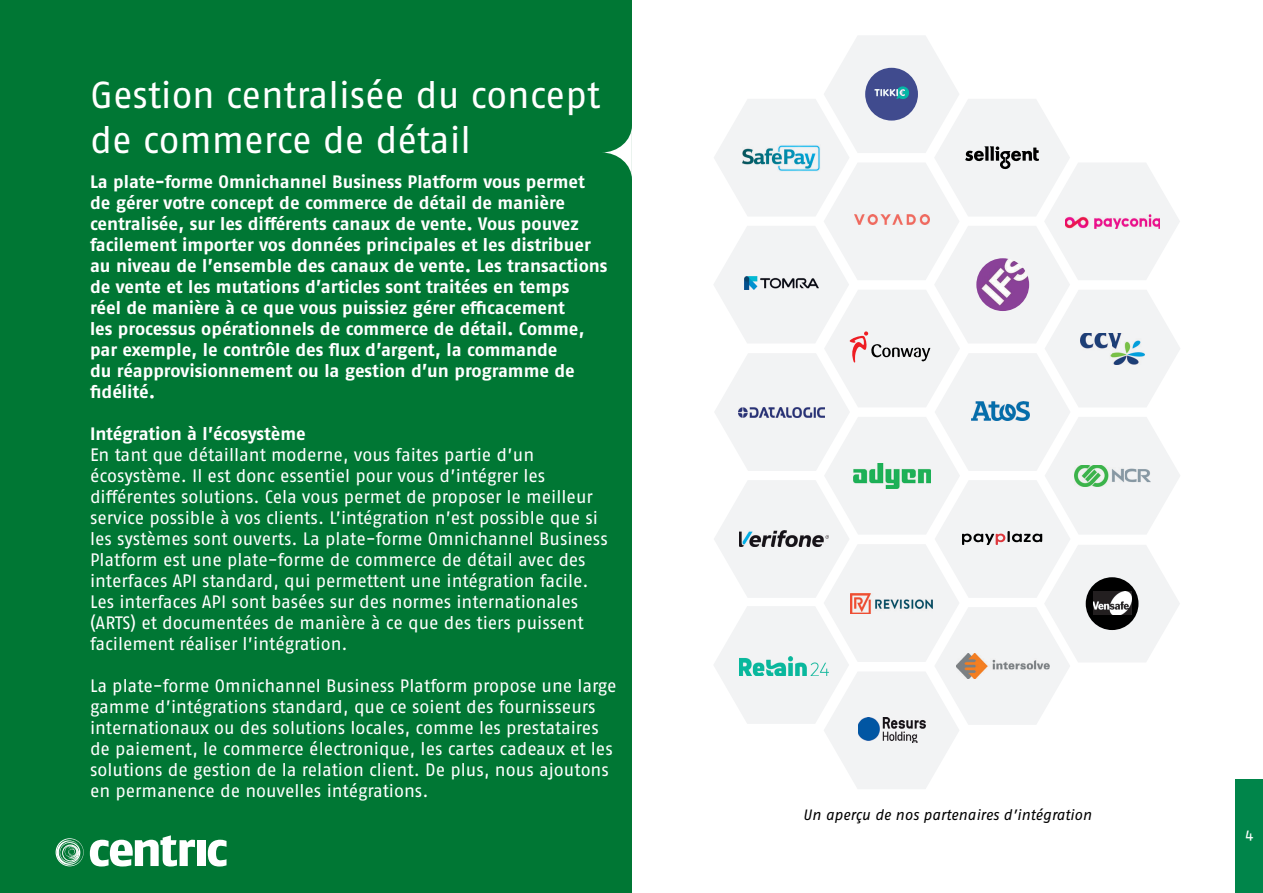
<style>
.page{position:relative;width:1263px;height:893px;background:#fff}
.page>*{position:absolute;margin:0;border:0;box-sizing:border-box;transform-origin:0 0}
.t1{font:37.5px/45px "Fago Pro";color:#fff}
.t2{font:18px/21px "Fago Pro";letter-spacing:-.005em;color:#fff}
.t3{font:700 18px/21px "Fago Pro";color:#fff}
.t4{font:italic 15px "Fago Pro";letter-spacing:-.005em;color:#000}
.t5{font:15px "Fago Pro";color:#fff}
</style>
<div class="page">
<div style="left:0;top:0;width:631px;height:893px;background:#007734"></div>
<div style="left:197px;top:840px;width:9px;height:26px;background:#fff"></div>
<svg style="left:208px;top:840px;width:18px;height:26px"></svg>
<svg style="left:90px;top:835px;width:105px;height:31px"></svg>
<svg style="left:56px;top:838px;width:28px;height:28px"></svg>
<svg style="left:602px;top:125px;width:30px;height:55px"></svg>
<div style="left:1236px;top:779px;width:27px;height:114px;background:#00854a"></div>
<svg style="left:714px;top:36px;width:466px;height:753px"></svg>
<img style="left:745px;top:276px;width:73px;height:14px">
<div style="left:1086px;top:577px;width:52px;height:53px;background:#000;border-radius:50%"></div>
<img style="left:1093px;top:591px;width:39px;height:24px">
<img style="left:956px;top:653px;width:93px;height:26px">
<img style="left:972px;top:402px;width:57px;height:18px">
<img style="left:854px;top:463px;width:77px;height:25px">
<img style="left:1075px;top:465px;width:75px;height:21px">
<img style="left:739px;top:530px;width:89px;height:17px">
<img style="left:739px;top:656px;width:89px;height:20px">
<img style="left:854px;top:215px;width:75px;height:10px">
<img style="left:1065px;top:214px;width:95px;height:14px">
<img style="left:738px;top:407px;width:86px;height:10px">
<img style="left:976px;top:258px;width:53px;height:53px;border-radius:26px">
<p class="t1" style="left:90px;top:72px;width:512px">Gestion centralisée du concept de commerce de détail</p>
<p class="t3" style="left:90px;top:172px;width:519px">La plate-forme Omnichannel Business Platform vous permet de gérer votre concept de commerce de détail de manière centralisée, sur les différents canaux de vente. Vous pouvez facilement importer vos données principales et les distribuer au niveau de l’ensemble des canaux de vente. Les transactions de vente et les mutations d’articles sont traitées en temps<br>réel de manière à ce que vous puissiez gérer efficacement<br>les processus opérationnels de commerce de détail. Comme, par exemple, le contrôle des flux d’argent, la commande<br>du réapprovisionnement ou la gestion d’un programme de fidélité.</p>
<p class="t3" style="left:90px;top:424px;width:217px">Intégration à l’écosystème</p>
<p class="t2" style="left:90px;top:445px;width:519px">En tant que détaillant moderne, vous faites partie d’un écosystème. Il est donc essentiel pour vous d’intégrer les différentes solutions. Cela vous permet de proposer le meilleur service possible à vos clients. L’intégration n’est possible que si les systèmes sont ouverts. La plate-forme Omnichannel Business Platform est une plate-forme de commerce de détail avec des interfaces API standard, qui permettent une intégration facile.<br>Les interfaces API sont basées sur des normes internationales (ARTS) et documentées de manière à ce que des tiers puissent facilement réaliser l’intégration.</p>
<p class="t2" style="left:90px;top:676px;width:528px">La plate-forme Omnichannel Business Platform propose une large gamme d’intégrations standard, que ce soient des fournisseurs internationaux ou des solutions locales, comme les prestataires de paiement, le commerce électronique, les cartes cadeaux et les solutions de gestion de la relation client. De plus, nous ajoutons en permanence de nouvelles intégrations.</p>
<p class="t4" style="left:803px;top:806px;width:290px">Un aperçu de nos partenaires d’intégration</p>
<p class="t5" style="left:1245px;top:824px;width:9px">4</p>
</div>
